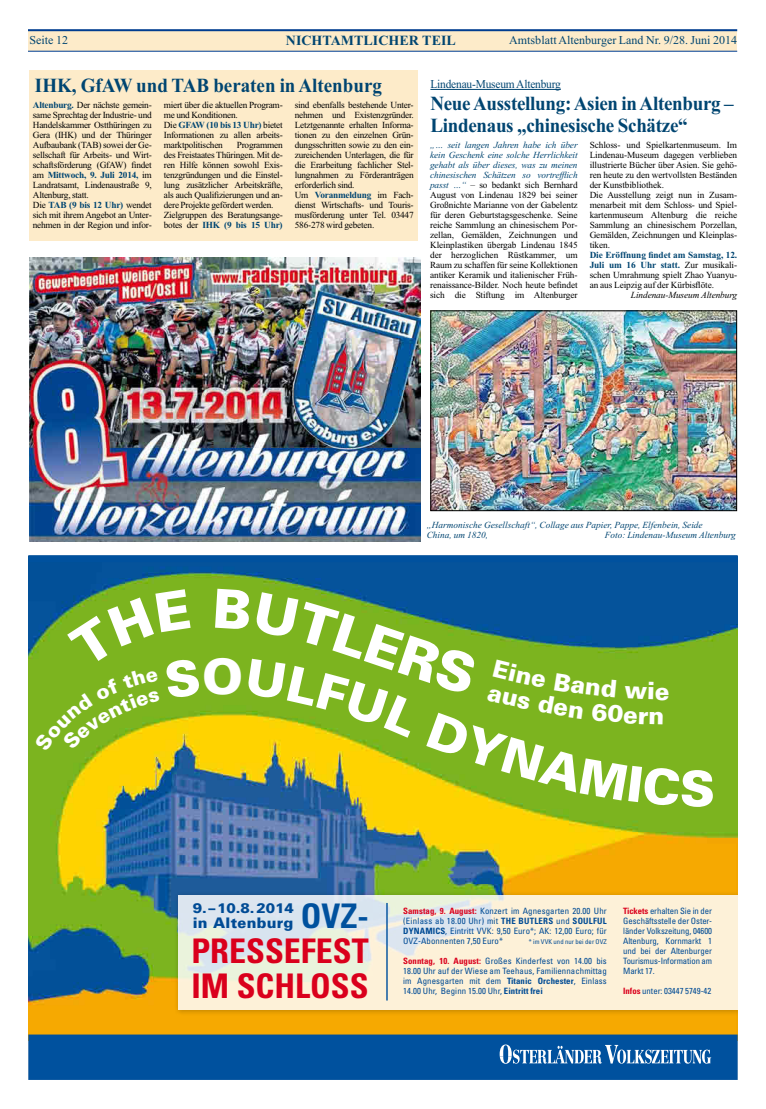
<style>
.page{position:relative;width:766px;height:1109px;background:#fff}
.page>*{position:absolute;margin:0;border:0;box-sizing:border-box;transform-origin:0 0}
.t1{font:900 49px "Univers";color:#fff}
.t2{font:700 condensed 33.9px/35.1px "Univers";color:#da001c}
.t3{font:700 condensed 33.9px "Univers";color:#00519e}
.t4{font:700 20px/22px "Times New Roman";letter-spacing:-.015em;color:#004571;scale:.95 1}
.t5{font:900 14.6px "Univers";letter-spacing:.02em;color:#004b95}
.t6{font:700 14px "Times New Roman";color:#004571}
.t7{font:900 14px "Univers";color:#004b95}
.t8{font:12px "Times New Roman";color:#004571}
.t9{font:12px "Times New Roman";color:#004571;scale:.95 1}
.t10{font:9.3px/10px "Times New Roman";letter-spacing:-.025em;color:#000}
.t11{font:italic 9.3px/10px "Times New Roman";color:#004571}
.t12{font:italic 9.3px "Times New Roman";letter-spacing:-.01em;color:#000}
.t13{font:condensed 8.7px/10px "Univers";letter-spacing:.01em;color:#004b95;text-align:justify}
.t14{font:condensed 6.6px "Univers";letter-spacing:.01em;color:#004b95}
.s1{font-weight:700;color:#004571}
.s2{font-style:italic;color:#004571}
.s3{font-weight:700;color:#da001c}
.s4{font-weight:700}
</style>
<div class="page">
<div style="left:28px;top:30px;width:709px;height:21px;background:#fdebc9"></div>
<hr style="left:28px;top:29px;width:709px;height:2px;background:#003d90">
<hr style="left:28px;top:51px;width:709px;height:1px;background:#003d90">
<hr style="left:430px;top:89px;width:130px;height:1px;background:#004571">
<div style="left:29px;top:70px;width:388px;height:170px;background:#fdebc9"></div>
<img style="left:432px;top:312px;width:302px;height:197px">
<div style="left:430px;top:310px;width:306px;height:201px;border:1px solid #000"></div>
<svg style="left:28px;top:555px;width:709px;height:524px"></svg>
<div style="left:173px;top:890px;width:564px;height:127px;background:#000;opacity:.25"></div>
<svg style="left:178px;top:894px;width:559px;height:115px;fill:#fdf1d8"></svg>
<hr style="left:386px;top:902px;width:1px;height:98px;background:#00519e">
<svg style="left:499px;top:1044px;width:212px;height:19px"></svg>
<img style="left:29px;top:257px;width:392px;height:284px">
<svg style="left:215px;top:588px;width:498px;height:219px"></svg>
<svg style="left:34px;top:588px;width:166px;height:163px"></svg>
<p class="t8" style="left:29px;top:32px;width:40px">Seite 12</p>
<h3 class="t6" style="left:286px;top:31px;width:171px">NICHTAMTLICHER TEIL</h3>
<p class="t8" style="left:509px;top:32px;width:229px">Amtsblatt Altenburger Land Nr. 9/28. Juni 2014</p>
<h3 class="t4" style="left:35px;top:74px;width:366px">IHK, GfAW und TAB beraten in Altenburg</h3>
<p class="t10" style="left:33px;top:100px;width:120px"><span class="s1">Altenburg.</span> Der nächste gemein&shy;same Sprechtag der Industrie- und<br>Handelskammer Ostthüringen zu<br>Gera (IHK) und der Thüringer<br>Aufbaubank (TAB) sowei der Ge&shy;sellschaft für Arbeits- und Wirt&shy;schaftsförderung (GfAW) findet am <span class="s1">Mittwoch, 9. Juli 2014,</span> im<br>Landratsamt, Lindenaustraße 9,<br>Altenburg, statt.<br>Die <span class="s1">TAB (9 bis 12 Uhr)</span> wendet sich mit ihrem Angebot an Unter&shy;nehmen in der Region und infor-</p>
<p class="t10" style="left:164px;top:100px;width:120px">miert über die aktuellen Program&shy;me und Konditionen.<br>Die <span class="s1">GFAW (10 bis 13 Uhr)</span> bietet<br>Informationen zu allen arbeits&shy;marktpolitischen</p>
<p class="t10" style="left:164px;top:140px;width:120px;text-indent:73px">Programmen des Freistaates Thüringen. Mit de&shy;ren Hilfe können sowohl Exis&shy;tenzgründungen und die Einstel&shy;lung zusätzlicher Arbeitskräfte, als auch Qualifizierungen und an&shy;dere Projekte gefördert werden.<br>Zielgruppen des Beratungsange&shy;botes der <span class="s1">IHK (9 bis 15 Uhr)</span></p>
<p class="t10" style="left:295px;top:100px;width:120px">sind ebenfalls bestehende Unter&shy;nehmen und Existenzgründer.<br>Letztgenannte erhalten Informa&shy;tionen zu den einzelnen Grün&shy;dungsschritten sowie zu den ein&shy;zureichenden Unterlagen, die für die Erarbeitung fachlicher Stel&shy;lungnahmen zu Förderanträgen erforderlich sind.<br>Um <span class="s1">Voranmeldung</span> im Fach&shy;dienst Wirtschafts- und Touris&shy;musförderung unter Tel. 03447<br>586-278 wird gebeten.</p>
<p class="t9" style="left:430px;top:76px;width:139px">Lindenau-MuseumAltenburg</p>
<h3 class="t4" style="left:430px;top:92px;width:321px">NeueAusstellung:Asien inAltenburg –<br>Lindenaus „chinesische Schätze“</h3>
<p class="t10" style="left:430px;top:140px;width:149px;text-align:justify"><span class="s2">„… seit langen Jahren habe ich über kein Geschenk eine solche Herrlichkeit gehabt als über dieses, was zu meinen chinesischen Schätzen so vortrefflich passt …“</span> – so bedankt sich Bernhard August von Lindenau 1829 bei seiner Großnichte Marianne von der Gabelentz für deren Geburtstagsgeschenke. Seine reiche Sammlung an chinesischem Por&shy;zellan, Gemälden, Zeichnungen und Kleinplastiken übergab Lindenau 1845 der herzoglichen Rüstkammer, um Raum zu schaffen für seine Kollektionen antiker Keramik und italienischer Früh&shy;renaissance-Bilder. Noch heute befindet sich die Stiftung im Altenburger</p>
<p class="t10" style="left:589px;top:140px;width:149px">Schloss- und Spielkartenmuseum. Im Lindenau-Museum dagegen verblieben illustrierte Bücher über Asien. Sie gehö&shy;ren heute zu den wertvollsten Beständen der Kunstbibliothek.<br>Die Ausstellung zeigt nun in Zusam&shy;menarbeit mit dem Schloss- und Spiel&shy;kartenmuseum Altenburg die reiche Sammlung an chinesischem Porzellan, Gemälden, Zeichnungen und Kleinplas&shy;tiken.</p>
<p class="t10" style="left:589px;top:250px;width:149px;text-align:justify"><span class="s1">Die Eröffnung findet am Samstag, 12.<br>Juli um 16 Uhr statt.</span> Zur musikali&shy;schen Umrahmung spielt Zhao Yuanyu&shy;an aus Leipzig auf der Kürbisflöte.</p>
<p class="t12" style="left:630px;top:289px;width:108px">Lindenau-Museum Altenburg</p>
<h1 class="t1" style="left:202px;top:645px;width:42px">O</h1>
<p class="t11" style="left:426px;top:520px;width:277px">„Harmonische Gesellschaft“, Collage aus Papier, Pappe, Elfenbein, Seide<br>China, um 1820,</p>
<p class="t11" style="left:604px;top:530px;width:133px">Foto: Lindenau-Museum Altenburg</p>
<h2 class="t3" style="left:301px;top:894px;width:69px">OVZ-</h2>
<h2 class="t2" style="left:191px;top:932px;width:179px">PRESSEFEST<br>IM SCHLOSS</h2>
<h3 class="t7" style="left:193px;top:899px;width:102px">9. –10.8.2014</h3>
<h3 class="t5" style="left:193px;top:913px;width:102px">in Altenburg</h3>
<p class="t13" style="left:403px;top:905px;width:205px"><span class="s3">Samstag, 9. August:</span> Konzert im Agnesgarten 20.00 Uhr (Einlass ab 18.00 Uhr) mit <span class="s4">THE BUTLERS</span> und <span class="s4">SOULFUL DYNAMICS</span>, Eintritt VVK: 9,50 Euro*; AK: 12,00 Euro; für OVZ-Abonnenten 7,50 Euro*</p>
<p class="t14" style="left:528px;top:937px;width:79px">* im VVK und nur bei der OVZ</p>
<p class="t13" style="left:403px;top:955px;width:205px"><span class="s3">Sonntag, 10. August:</span> Großes Kinderfest von 14.00 bis 18.00 Uhr auf der Wiese am Teehaus, Familiennachmittag im Agnesgarten mit dem <span class="s4">Titanic Orchester</span>, Einlass 14.00 Uhr, Beginn 15.00 Uhr, <span class="s4">Eintritt frei</span></p>
<p class="t13" style="left:623px;top:905px;width:90px"><span class="s3">Tickets</span> erhalten Sie in der Geschäftsstelle der Oster&shy;länder Volkszeitung, 04600<br>Altenburg, Kornmarkt 1 und bei der Altenburger Tourismus-Information am Markt 17.</p>
<p class="t13" style="left:623px;top:985px;width:90px"><span class="s3">Infos</span> unter: 03447 5749-42</p>
</div>
